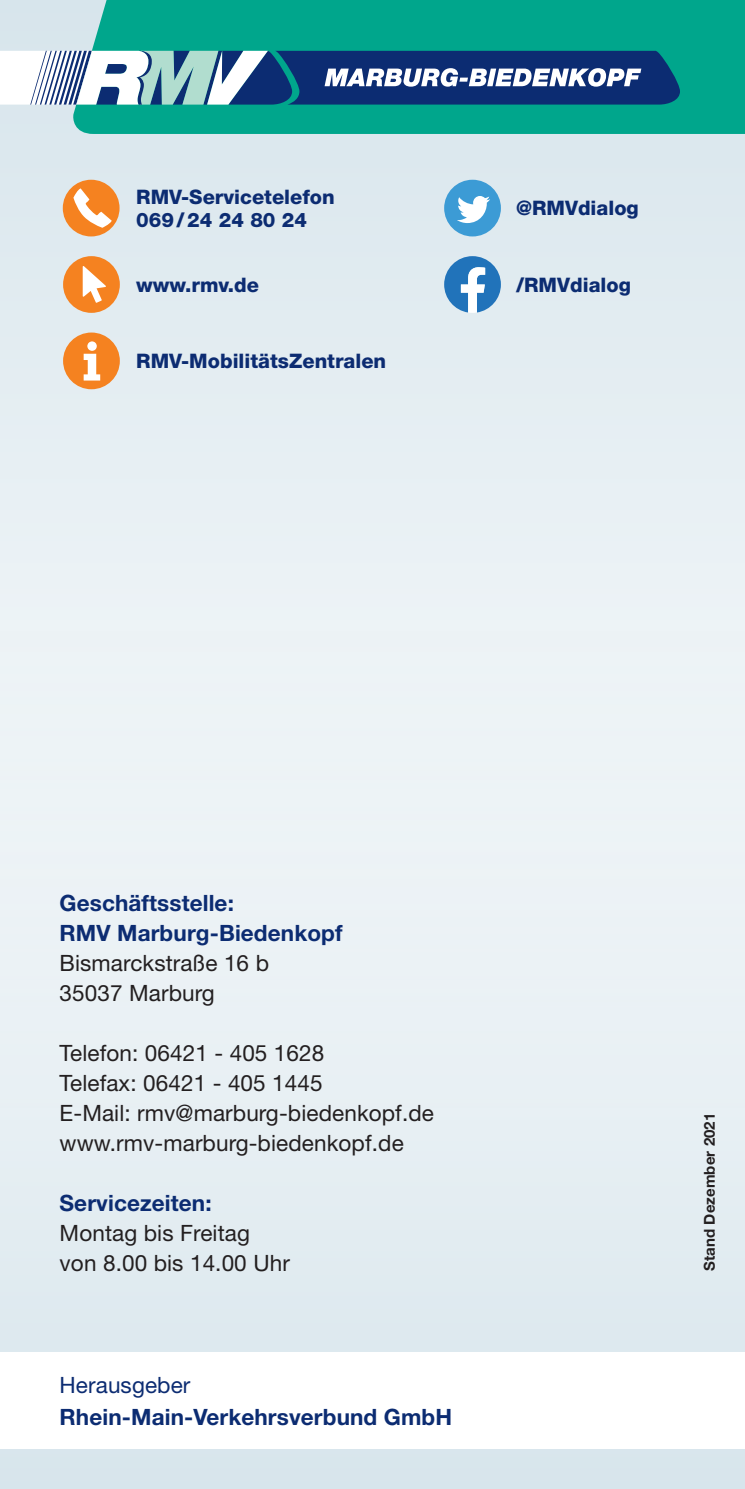
<style>
.page{position:relative;width:745px;height:1489px;background:#fff}
.page>*{position:absolute;margin:0;border:0;box-sizing:border-box;transform-origin:0 0}
.t1{font:22.5px/30px "Helvetica Neue LT Std";letter-spacing:.005em;color:#231f20}
.t2{font:700 22.5px/30px "Helvetica Neue LT Std";letter-spacing:.005em;color:#0c2c72}
.t3{font:22.5px "Helvetica Neue LT Std";letter-spacing:.005em;color:#0c2c72}
.t4{font:800 20px/22.5px "Helvetica Neue LT Std";color:#0c2c72}
.t5{font:700 15px "Helvetica Neue LT Std";letter-spacing:.005em;color:#231f20}
</style>
<div class="page">
<div style="left:0;top:0;width:744px;height:1107px;background:linear-gradient(to right,#e8f0f3,#e8f0f4)"></div>
<svg style="left:0;top:1107px;width:744px;height:381px;background:#e1ebf0"></svg>
<div style="left:0;top:1352px;width:744px;height:96px;background:#fff"></div>
<div style="left:72px;top:0;width:672px;height:134px;background:#00a68c"></div>
<svg style="left:0;top:51px;width:679px;height:54px"></svg>
<div style="left:63px;top:180px;width:56px;height:56px;background:#f58220;border-radius:50%"></div>
<svg style="left:73px;top:188px;width:39px;height:40px"></svg>
<div style="left:63px;top:256px;width:57px;height:57px;background:#f58220;border-radius:50%"></div>
<svg style="left:83px;top:266px;width:23px;height:37px"></svg>
<div style="left:63px;top:332px;width:57px;height:57px;background:#f58220;border-radius:50%"></div>
<svg style="left:84px;top:341px;width:16px;height:39px"></svg>
<div style="left:444px;top:180px;width:56px;height:56px;background:#3c9bd5;border-radius:50%"></div>
<svg style="left:457px;top:196px;width:33px;height:27px"></svg>
<svg style="left:444px;top:256px;width:56px;height:57px"></svg>
<p class="t4" style="left:136px;top:186px;width:200px">RMV-Servicetelefon<br>069/24 24 80 24</p>
<p class="t4" style="left:136px;top:273px;width:124px">www.rmv.de</p>
<p class="t4" style="left:136px;top:349px;width:251px">RMV-MobilitätsZentralen</p>
<p class="t4" style="left:515px;top:197px;width:124px">@RMVdialog</p>
<p class="t4" style="left:515px;top:273px;width:116px">/RMVdialog</p>
<p class="t2" style="left:60px;top:887px;width:284px">Geschäftsstelle:<br>RMV Marburg-Biedenkopf</p>
<p class="t1" style="left:60px;top:947px;width:211px">Bismarckstraße 16 b<br>35037 Marburg</p>
<p class="t1" style="left:60px;top:1037px;width:375px">Telefon: 06421 - 405 1628<br>Telefax: 06421 - 405 1445<br>E-Mail: rmv@marburg-biedenkopf.de www.rmv-marburg-biedenkopf.de</p>
<p class="t2" style="left:60px;top:1187px;width:153px">Servicezeiten:</p>
<p class="t1" style="left:60px;top:1217px;width:231px">Montag bis Freitag von 8.00 bis 14.00 Uhr</p>
<p class="t3" style="left:60px;top:1371px;width:132px">Herausgeber</p>
<p class="t2" style="left:60px;top:1401px;width:394px">Rhein-Main-Verkehrsverbund GmbH</p>
<p class="t5" style="left:699px;top:1270px;width:160px;rotate:-90deg">Stand Dezember 2021</p>
</div>
